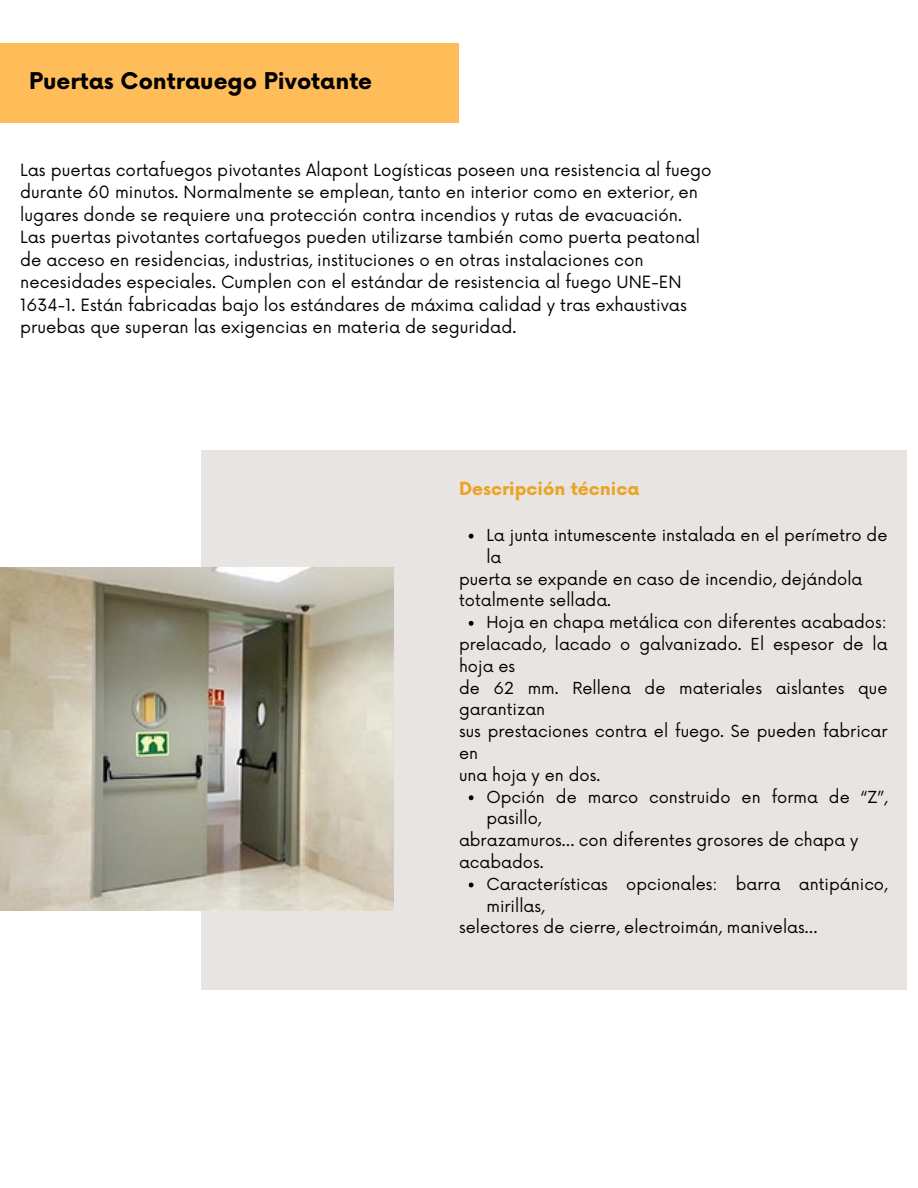
<style>
.page{position:relative;width:918px;height:1188px;background:#fff}
.page>*{position:absolute;margin:0;border:0;box-sizing:border-box;transform-origin:0 0}
.t1{font:700 22.5px "Now";color:#000}
.t2{font:700 17.7px "Now";color:#eba324}
.t3{font:16.5px/22.5px "Now";color:#000}
.t4{font:16.2px/21.8px "Now";color:#000}
</style>
<div class="page">
<div style="left:201px;top:451px;width:706px;height:539px;background:#e8e4e1"></div>
<div style="left:0;top:43px;width:459px;height:80px;background:#ffbd59"></div>
<img style="left:0;top:567px;width:393px;height:343px">
<svg style="left:469px;top:534px;width:5px;height:5px"></svg>
<svg style="left:469px;top:621px;width:5px;height:5px"></svg>
<svg style="left:469px;top:795px;width:5px;height:5px"></svg>
<svg style="left:469px;top:883px;width:5px;height:4px"></svg>
<h1 class="t1" style="left:29px;top:69px;width:345px">Puertas Contrauego Pivotante</h1>
<p class="t3" style="left:20px;top:159px;width:693px">Las puertas cortafuegos pivotantes Alapont Logísticas poseen una resistencia al fuego durante 60 minutos. Normalmente se emplean, tanto en interior como en exterior, en lugares donde se requiere una protección contra incendios y rutas de evacuación.</p>
<p class="t3" style="left:20px;top:227px;width:681px">Las puertas pivotantes cortafuegos pueden utilizarse también como puerta peatonal de acceso en residencias, industrias, instituciones o en otras instalaciones con</p>
<p class="t3" style="left:20px;top:272px;width:663px">necesidades especiales. Cumplen con el estándar de resistencia al fuego UNE-EN</p>
<p class="t3" style="left:20px;top:294px;width:668px">1634-1. Están fabricadas bajo los estándares de máxima calidad y tras exhaustivas pruebas que superan las exigencias en materia de seguridad.</p>
<p class="t2" style="left:459px;top:479px;width:182px">Descripción técnica</p>
<p class="t4" style="left:486px;top:525px;width:403px">La junta intumescente instalada en el perímetro de la</p>
<p class="t4" style="left:459px;top:569px;width:405px">puerta se expande en caso de incendio, dejándola</p>
<h3 class="t4" style="left:459px;top:590px;width:154px">totalmente sellada.</h3>
<p class="t4" style="left:486px;top:612px;width:402px">Hoja en chapa metálica con diferentes acabados:</p>
<p class="t4" style="left:459px;top:634px;width:430px">prelacado, lacado o galvanizado. El espesor de la hoja es</p>
<p class="t4" style="left:459px;top:678px;width:430px">de 62 mm. Rellena de materiales aislantes que garantizan</p>
<p class="t4" style="left:459px;top:721px;width:430px">sus prestaciones contra el fuego. Se pueden fabricar en</p>
<p class="t4" style="left:459px;top:765px;width:143px">una hoja y en dos.</p>
<p class="t4" style="left:486px;top:787px;width:403px">Opción de marco construido en forma de “Z”, pasillo,</p>
<p class="t4" style="left:459px;top:830px;width:401px">abrazamuros… con diferentes grosores de chapa y</p>
<p class="t4" style="left:459px;top:852px;width:86px">acabados.</p>
<p class="t4" style="left:486px;top:874px;width:403px">Características opcionales: barra antipánico, mirillas,</p>
<p class="t4" style="left:459px;top:918px;width:359px">selectores de cierre, electroimán, manivelas…</p>
</div>
